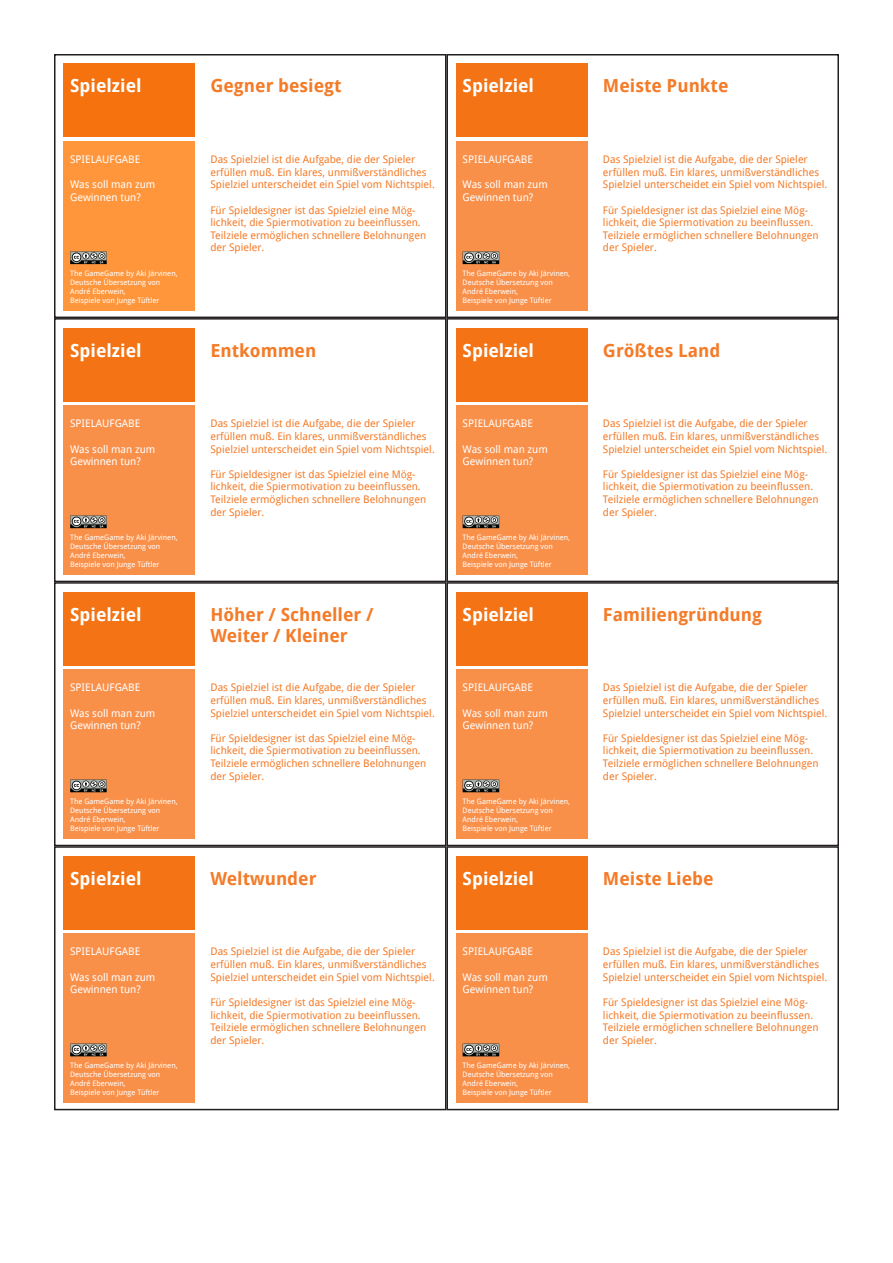
<style>
.page{position:relative;width:893px;height:1263px;background:#fff}
.page>*{position:absolute;margin:0;border:0;box-sizing:border-box;transform-origin:0 0}
.t1{font:700 18px/21.6px "Droid Sans";color:#f47b28}
.t2{font:700 18px "Droid Sans";color:#fff}
.t3{font:10.5px/12.6px "Droid Sans";color:#f47b28}
.t4{font:10.5px/12.6px "Droid Sans";color:#fff}
.t5{font:7.5px/9px "Droid Sans";color:#fff}
</style>
<div class="page">
<div style="left:63px;top:63px;width:132px;height:74px;background:#f5720f"></div>
<div style="left:63px;top:328px;width:132px;height:73px;background:#f47314"></div>
<div style="left:63px;top:592px;width:132px;height:74px;background:#f47314"></div>
<div style="left:63px;top:856px;width:132px;height:74px;background:#f47314"></div>
<div style="left:456px;top:63px;width:131px;height:74px;background:#f47314"></div>
<div style="left:456px;top:328px;width:131px;height:73px;background:#f47314"></div>
<div style="left:456px;top:592px;width:131px;height:74px;background:#f47314"></div>
<div style="left:456px;top:856px;width:131px;height:74px;background:#f47314"></div>
<div style="left:63px;top:141px;width:132px;height:169px;background:#ff963c"></div>
<div style="left:63px;top:405px;width:132px;height:169px;background:#f9904a"></div>
<div style="left:63px;top:669px;width:132px;height:169px;background:#f9904a"></div>
<div style="left:63px;top:933px;width:132px;height:170px;background:#f9904a"></div>
<div style="left:456px;top:141px;width:131px;height:169px;background:#f9904a"></div>
<div style="left:456px;top:405px;width:131px;height:169px;background:#f9904a"></div>
<div style="left:456px;top:669px;width:131px;height:169px;background:#f9904a"></div>
<div style="left:456px;top:933px;width:131px;height:170px;background:#f9904a"></div>
<div style="left:54px;top:54px;width:392px;height:264px;border:2px solid #231f20"></div>
<div style="left:54px;top:318px;width:392px;height:264px;border:2px solid #231f20"></div>
<div style="left:54px;top:582px;width:392px;height:264px;border:2px solid #231f20"></div>
<div style="left:54px;top:846px;width:392px;height:264px;border:2px solid #231f20"></div>
<div style="left:446px;top:54px;width:393px;height:264px;border:2px solid #231f20"></div>
<div style="left:446px;top:318px;width:393px;height:264px;border:2px solid #231f20"></div>
<div style="left:446px;top:582px;width:393px;height:264px;border:2px solid #231f20"></div>
<div style="left:446px;top:846px;width:393px;height:264px;border:2px solid #231f20"></div>
<svg style="left:70px;top:251px;width:37px;height:14px"></svg>
<svg style="left:70px;top:515px;width:37px;height:14px"></svg>
<svg style="left:70px;top:779px;width:37px;height:14px"></svg>
<svg style="left:70px;top:1043px;width:37px;height:14px"></svg>
<svg style="left:463px;top:251px;width:37px;height:14px"></svg>
<svg style="left:463px;top:515px;width:37px;height:14px"></svg>
<svg style="left:463px;top:779px;width:37px;height:14px"></svg>
<svg style="left:463px;top:1043px;width:37px;height:14px"></svg>
<h1 class="t2" style="left:70px;top:76px;width:73px">Spielziel</h1>
<h1 class="t1" style="left:210px;top:75px;width:133px">Gegner besiegt</h1>
<h1 class="t2" style="left:463px;top:76px;width:73px">Spielziel</h1>
<h1 class="t1" style="left:603px;top:75px;width:127px">Meiste Punkte</h1>
<p class="t4" style="left:70px;top:153px;width:72px">SPIELAUFGABE</p>
<p class="t4" style="left:70px;top:179px;width:87px">Was soll man zum<br>Gewinnen tun?</p>
<p class="t3" style="left:210px;top:153px;width:226px">Das Spielziel ist die Aufgabe, die der Spieler erfüllen muß. Ein klares, unmißverständliches<br>Spielziel unterscheidet ein Spiel vom Nichtspiel.</p>
<p class="t3" style="left:210px;top:204px;width:217px">Für Spieldesigner ist das Spielziel eine Mög&shy;lichkeit, die Spiermotivation zu beeinflussen.<br>Teilziele ermöglichen schnellere Belohnungen der Spieler.</p>
<p class="t4" style="left:463px;top:153px;width:72px">SPIELAUFGABE</p>
<p class="t4" style="left:463px;top:178px;width:87px">Was soll man zum<br>Gewinnen tun?</p>
<p class="t3" style="left:603px;top:153px;width:226px">Das Spielziel ist die Aufgabe, die der Spieler erfüllen muß. Ein klares, unmißverständliches<br>Spielziel unterscheidet ein Spiel vom Nichtspiel.</p>
<p class="t3" style="left:603px;top:204px;width:217px">Für Spieldesigner ist das Spielziel eine Mög&shy;lichkeit, die Spiermotivation zu beeinflussen.<br>Teilziele ermöglichen schnellere Belohnungen der Spieler.</p>
<p class="t5" style="left:70px;top:269px;width:109px">The GameGame by Aki Järvinen,<br>Deutsche Übersetzung von<br>André Eberwein,<br>Beispiele von Junge Tüftler</p>
<p class="t5" style="left:463px;top:269px;width:109px">The GameGame by Aki Järvinen,<br>Deutsche Übersetzung von<br>André Eberwein,<br>Beispiele von Junge Tüftler</p>
<h1 class="t2" style="left:70px;top:340px;width:73px">Spielziel</h1>
<h1 class="t1" style="left:210px;top:339px;width:107px">Entkommen</h1>
<h1 class="t2" style="left:463px;top:340px;width:73px">Spielziel</h1>
<h1 class="t1" style="left:603px;top:339px;width:119px">Größtes Land</h1>
<p class="t4" style="left:70px;top:417px;width:72px">SPIELAUFGABE</p>
<p class="t4" style="left:70px;top:443px;width:87px">Was soll man zum<br>Gewinnen tun?</p>
<p class="t3" style="left:210px;top:417px;width:226px">Das Spielziel ist die Aufgabe, die der Spieler erfüllen muß. Ein klares, unmißverständliches<br>Spielziel unterscheidet ein Spiel vom Nichtspiel.</p>
<p class="t3" style="left:210px;top:468px;width:217px">Für Spieldesigner ist das Spielziel eine Mög&shy;lichkeit, die Spiermotivation zu beeinflussen.<br>Teilziele ermöglichen schnellere Belohnungen der Spieler.</p>
<p class="t4" style="left:463px;top:417px;width:72px">SPIELAUFGABE</p>
<p class="t4" style="left:463px;top:443px;width:87px">Was soll man zum<br>Gewinnen tun?</p>
<p class="t3" style="left:603px;top:417px;width:226px">Das Spielziel ist die Aufgabe, die der Spieler erfüllen muß. Ein klares, unmißverständliches<br>Spielziel unterscheidet ein Spiel vom Nichtspiel.</p>
<p class="t3" style="left:603px;top:468px;width:217px">Für Spieldesigner ist das Spielziel eine Mög&shy;lichkeit, die Spiermotivation zu beeinflussen.<br>Teilziele ermöglichen schnellere Belohnungen der Spieler.</p>
<p class="t5" style="left:70px;top:533px;width:109px">The GameGame by Aki Järvinen,<br>Deutsche Übersetzung von<br>André Eberwein,<br>Beispiele von Junge Tüftler</p>
<p class="t5" style="left:463px;top:533px;width:109px">The GameGame by Aki Järvinen,<br>Deutsche Übersetzung von<br>André Eberwein,<br>Beispiele von Junge Tüftler</p>
<h1 class="t2" style="left:70px;top:604px;width:73px">Spielziel</h1>
<h1 class="t1" style="left:210px;top:604px;width:164px">Höher / Schneller /<br>Weiter / Kleiner</h1>
<h1 class="t2" style="left:463px;top:604px;width:73px">Spielziel</h1>
<h1 class="t1" style="left:603px;top:604px;width:161px">Familiengründung</h1>
<p class="t4" style="left:70px;top:681px;width:72px">SPIELAUFGABE</p>
<p class="t4" style="left:70px;top:707px;width:87px">Was soll man zum<br>Gewinnen tun?</p>
<p class="t3" style="left:210px;top:681px;width:226px">Das Spielziel ist die Aufgabe, die der Spieler erfüllen muß. Ein klares, unmißverständliches<br>Spielziel unterscheidet ein Spiel vom Nichtspiel.</p>
<p class="t3" style="left:210px;top:732px;width:217px">Für Spieldesigner ist das Spielziel eine Mög&shy;lichkeit, die Spiermotivation zu beeinflussen.<br>Teilziele ermöglichen schnellere Belohnungen der Spieler.</p>
<p class="t4" style="left:463px;top:681px;width:72px">SPIELAUFGABE</p>
<p class="t4" style="left:463px;top:707px;width:87px">Was soll man zum<br>Gewinnen tun?</p>
<p class="t3" style="left:603px;top:681px;width:226px">Das Spielziel ist die Aufgabe, die der Spieler erfüllen muß. Ein klares, unmißverständliches<br>Spielziel unterscheidet ein Spiel vom Nichtspiel.</p>
<p class="t3" style="left:603px;top:732px;width:217px">Für Spieldesigner ist das Spielziel eine Mög&shy;lichkeit, die Spiermotivation zu beeinflussen.<br>Teilziele ermöglichen schnellere Belohnungen der Spieler.</p>
<p class="t5" style="left:70px;top:797px;width:109px">The GameGame by Aki Järvinen,<br>Deutsche Übersetzung von<br>André Eberwein,<br>Beispiele von Junge Tüftler</p>
<p class="t5" style="left:463px;top:797px;width:109px">The GameGame by Aki Järvinen,<br>Deutsche Übersetzung von<br>André Eberwein,<br>Beispiele von Junge Tüftler</p>
<h1 class="t2" style="left:70px;top:868px;width:73px">Spielziel</h1>
<h1 class="t1" style="left:210px;top:868px;width:108px">Weltwunder</h1>
<h1 class="t2" style="left:463px;top:868px;width:73px">Spielziel</h1>
<h1 class="t1" style="left:603px;top:868px;width:112px">Meiste Liebe</h1>
<p class="t4" style="left:70px;top:945px;width:72px">SPIELAUFGABE</p>
<p class="t4" style="left:70px;top:971px;width:87px">Was soll man zum<br>Gewinnen tun?</p>
<p class="t3" style="left:210px;top:945px;width:226px">Das Spielziel ist die Aufgabe, die der Spieler erfüllen muß. Ein klares, unmißverständliches<br>Spielziel unterscheidet ein Spiel vom Nichtspiel.</p>
<p class="t3" style="left:210px;top:996px;width:217px">Für Spieldesigner ist das Spielziel eine Mög&shy;lichkeit, die Spiermotivation zu beeinflussen.<br>Teilziele ermöglichen schnellere Belohnungen der Spieler.</p>
<p class="t4" style="left:463px;top:945px;width:72px">SPIELAUFGABE</p>
<p class="t4" style="left:463px;top:971px;width:87px">Was soll man zum<br>Gewinnen tun?</p>
<p class="t3" style="left:603px;top:945px;width:226px">Das Spielziel ist die Aufgabe, die der Spieler erfüllen muß. Ein klares, unmißverständliches<br>Spielziel unterscheidet ein Spiel vom Nichtspiel.</p>
<p class="t3" style="left:603px;top:996px;width:217px">Für Spieldesigner ist das Spielziel eine Mög&shy;lichkeit, die Spiermotivation zu beeinflussen.<br>Teilziele ermöglichen schnellere Belohnungen der Spieler.</p>
<p class="t5" style="left:70px;top:1061px;width:109px">The GameGame by Aki Järvinen,<br>Deutsche Übersetzung von<br>André Eberwein,<br>Beispiele von Junge Tüftler</p>
<p class="t5" style="left:463px;top:1061px;width:109px">The GameGame by Aki Järvinen,<br>Deutsche Übersetzung von<br>André Eberwein,<br>Beispiele von Junge Tüftler</p>
</div>
